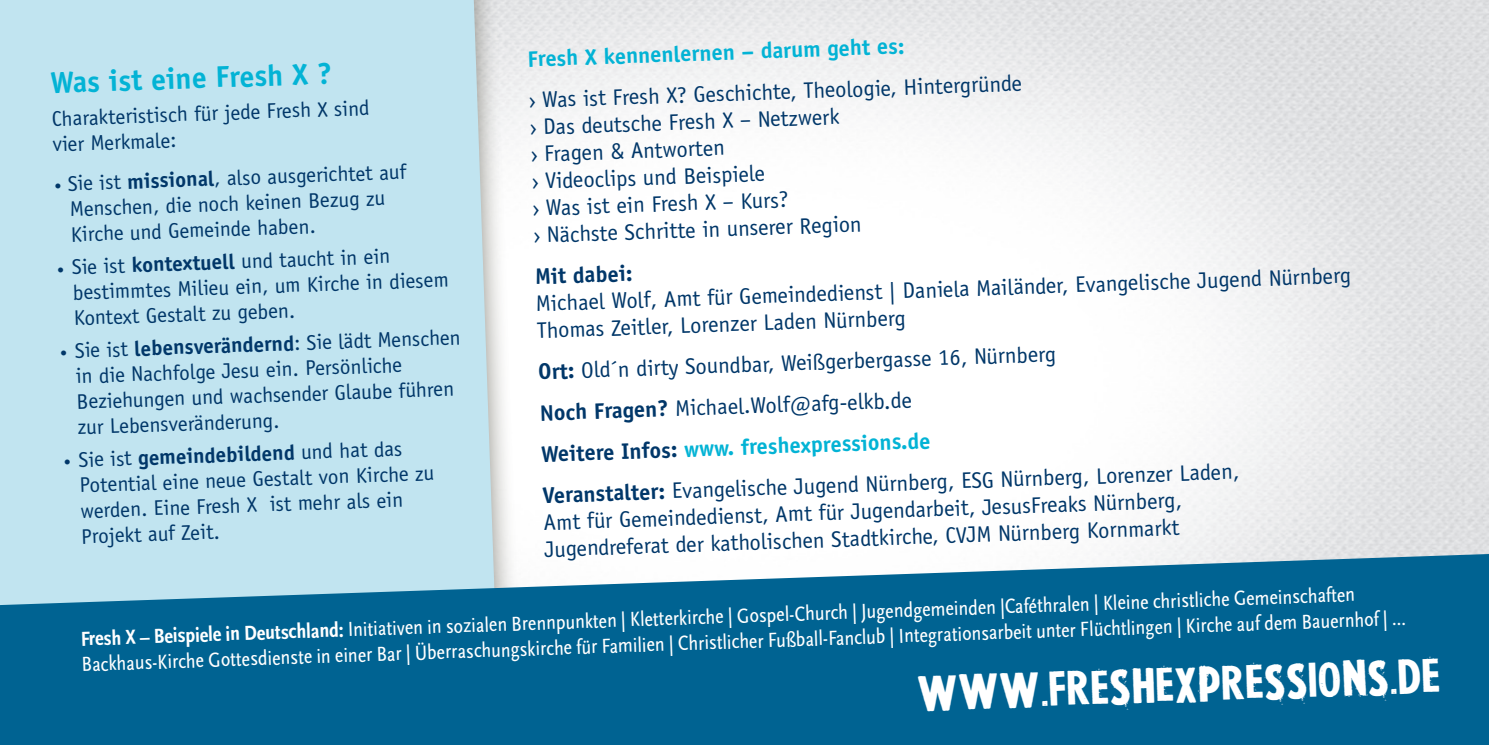
<style>
.page{position:relative;width:1489px;height:745px;background:#fff}
.page>*{position:absolute;margin:0;border:0;box-sizing:border-box;transform-origin:0 0}
.t1{font:40px "La Presse";color:#fff}
.t2{font:700 30px "Officina Sans Std";color:#03b3d5}
.t3{font:22.5px/27px "Officina Sans Std";color:#013769}
.t4{font:700 22.5px "Officina Sans Std";color:#03b3d5}
.t5{font:700 22.5px "Officina Sans Std";color:#013769}
.t6{font:21.25px/25.5px "Officina Sans Std";color:#013769}
.t7{font:21.25px/25.5px "Scala Sans Regular Con";color:#fff}
.s1{font-family:"Scala Sans"}
.s2{font-weight:700}
.s3{font-family:"Scala Sans Bold Con"}
.s4{font-weight:700;color:#03b3d5}
</style>
<div class="page">
<div style="left:0;top:0;width:519px;height:678px;background:#6e6d62;opacity:.75"></div>
<div style="left:0;top:0;width:496px;height:553px;background:#c1e4f0"></div>
<svg style="left:0;top:553px;width:1488px;height:191px;background:#1e769f"></svg>
<p class="t4" style="left:527px;top:45px;width:379px;rotate:-2deg">Fresh X kennenlernen – darum geht es:</p>
<p class="t3" style="left:528px;top:87px;width:495px;rotate:-2deg">› Was ist Fresh X? Geschichte, Theologie, Hintergründe › Das deutsche Fresh X – Netzwerk<br>› Fragen &amp; Antworten<br>› Videoclips und Beispiele<br>› Was ist ein Fresh X – Kurs?<br>› Nächste Schritte in unserer Region</p>
<p class="t5" style="left:534px;top:262px;width:99px;rotate:-2deg">Mit dabei:</p>
<h2 class="t2" style="left:50px;top:64px;width:283px;rotate:-2deg">Was ist eine Fresh X ?</h2>
<p class="t6" style="left:51px;top:106px;width:319px;rotate:-2deg">Charakteristisch für jede Fresh X sind vier Merkmale:</p>
<p class="t6" style="left:69px;top:170px;width:339px;text-indent:-15px;rotate:-2deg"><span class="s1">•</span> Sie ist <span class="s2">missional</span>, also ausgerichtet auf<br>Menschen, die noch keinen Bezug zu<br>Kirche und Gemeinde haben.</p>
<p class="t6" style="left:72px;top:254px;width:377px;text-indent:-15px;rotate:-2deg"><span class="s1">•</span> Sie ist <span class="s2">kontextuell</span> und taucht in ein bestimmtes Milieu ein, um Kirche in diesem<br>Kontext Gestalt zu geben.</p>
<p class="t6" style="left:74px;top:337px;width:387px;text-indent:-15px;rotate:-2deg"><span class="s1">•</span> Sie ist <span class="s2">lebensverändernd</span>: Sie lädt Menschen in die Nachfolge Jesu ein. Persönliche Beziehungen und wachsender Glaube führen zur Lebensveränderung.</p>
<p class="t6" style="left:78px;top:446px;width:356px;text-indent:-15px;rotate:-2deg"><span class="s1">•</span> Sie ist <span class="s2">gemeindebildend</span> und hat das<br>Potential eine neue Gestalt von Kirche zu werden. Eine Fresh X ist mehr als ein<br>Projekt auf Zeit.</p>
<p class="t7" style="left:80px;top:626px;width:1326px;rotate:-2deg"><span class="s3">Fresh X – Beispiele in Deutschland:</span> Initiativen in sozialen Brennpunkten | Kletterkirche | Gospel-Church | Jugendgemeinden |Caféthralen | Kleine christliche Gemeinschaften<br>Backhaus-Kirche Gottesdienste in einer Bar | Überraschungskirche für Familien | Christlicher Fußball-Fanclub | Integrationsarbeit unter Flüchtlingen | Kirche auf dem Bauernhof | ...</p>
<p class="t3" style="left:535px;top:290px;width:817px;rotate:-2deg">Michael Wolf, Amt für Gemeindedienst | Daniela Mailänder, Evangelische Jugend Nürnberg<br>Thomas Zeitler, Lorenzer Laden Nürnberg</p>
<p class="t3" style="left:537px;top:351px;width:698px;line-height:41.2px;rotate:-2deg"><span class="s2">Ort:</span> Old´n dirty Soundbar, Weißgerbergasse 16, Nürnberg<br><span class="s2">Noch Fragen?</span> Michael.Wolf@afg-elkb.de<br><span class="s2">Weitere Infos:</span> <span class="s4">www. freshexpressions.de<br></span><span class="s2">Veranstalter:</span> Evangelische Jugend Nürnberg, ESG Nürnberg, Lorenzer Laden,</p>
<p class="t3" style="left:543px;top:508px;width:640px;rotate:-2deg">Amt für Gemeindedienst, Amt für Jugendarbeit, JesusFreaks Nürnberg,<br>Jugendreferat der katholischen Stadtkirche, CVJM Nürnberg Kornmarkt</p>
<h1 class="t1" style="left:916px;top:668px;width:524px;rotate:-2deg">WWW.FRESHEXPRESSIONS.DE</h1>
</div>
